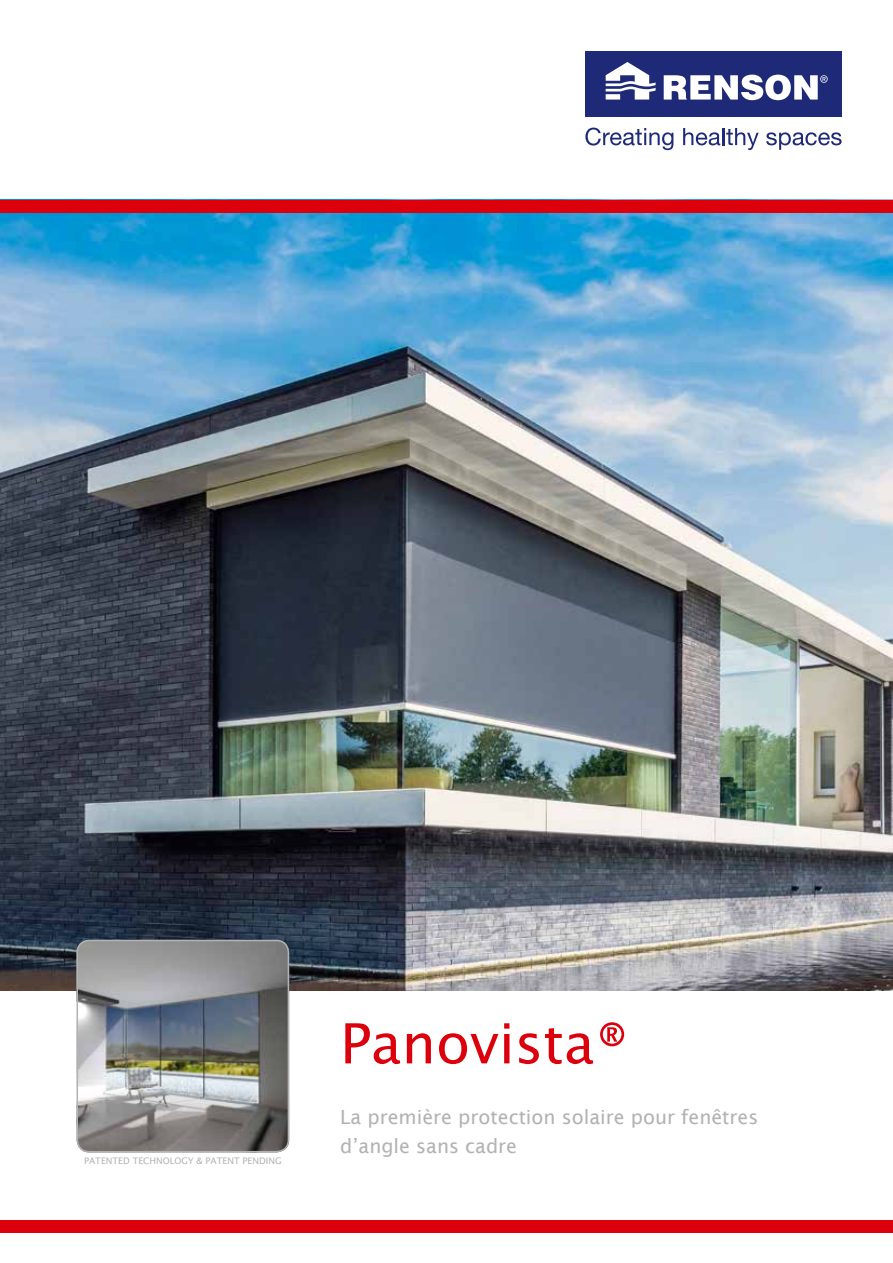
<style>
.page{position:relative;width:893px;height:1263px;background:#fff}
.page>*{position:absolute;margin:0;border:0;box-sizing:border-box;transform-origin:0 0}
.t1{font:55.5px "Lucida Sans";color:#dc000c}
.t2{font:19.5px/28.5px "Lucida Sans";color:#b1b2b3}
.t3{font:9px "Lucida Sans";color:#b1b2b3}
</style>
<div class="page">
<img style="left:0;top:213px;width:893px;height:778px">
<div style="left:585px;top:51px;width:257px;height:65px;background:#1e2a77"></div>
<svg style="left:606px;top:62px;width:50px;height:38px"></svg>
<svg style="left:664px;top:75px;width:164px;height:25px"></svg>
<svg style="left:585px;top:128px;width:88px;height:22px"></svg>
<svg style="left:683px;top:128px;width:76px;height:22px"></svg>
<svg style="left:766px;top:132px;width:76px;height:18px"></svg>
<img style="left:77px;top:940px;width:212px;height:212px">
<div style="left:77px;top:940px;width:212px;height:212px;border:2px solid #b1b2b3;border-radius:12px"></div>
<div style="left:0;top:200px;width:893px;height:13px;background:#dc000c"></div>
<div style="left:0;top:1220px;width:893px;height:13px;background:#dc000c"></div>
<p class="t3" style="left:84px;top:1155px;width:199px">PATENTED TECHNOLOGY &amp; PATENT PENDING</p>
<h1 class="t1" style="left:340px;top:1012px;width:291px">Panovista®</h1>
<p class="t2" style="left:340px;top:1103px;width:420px">La première protection solaire pour fenêtres d’angle sans cadre</p>
</div>
